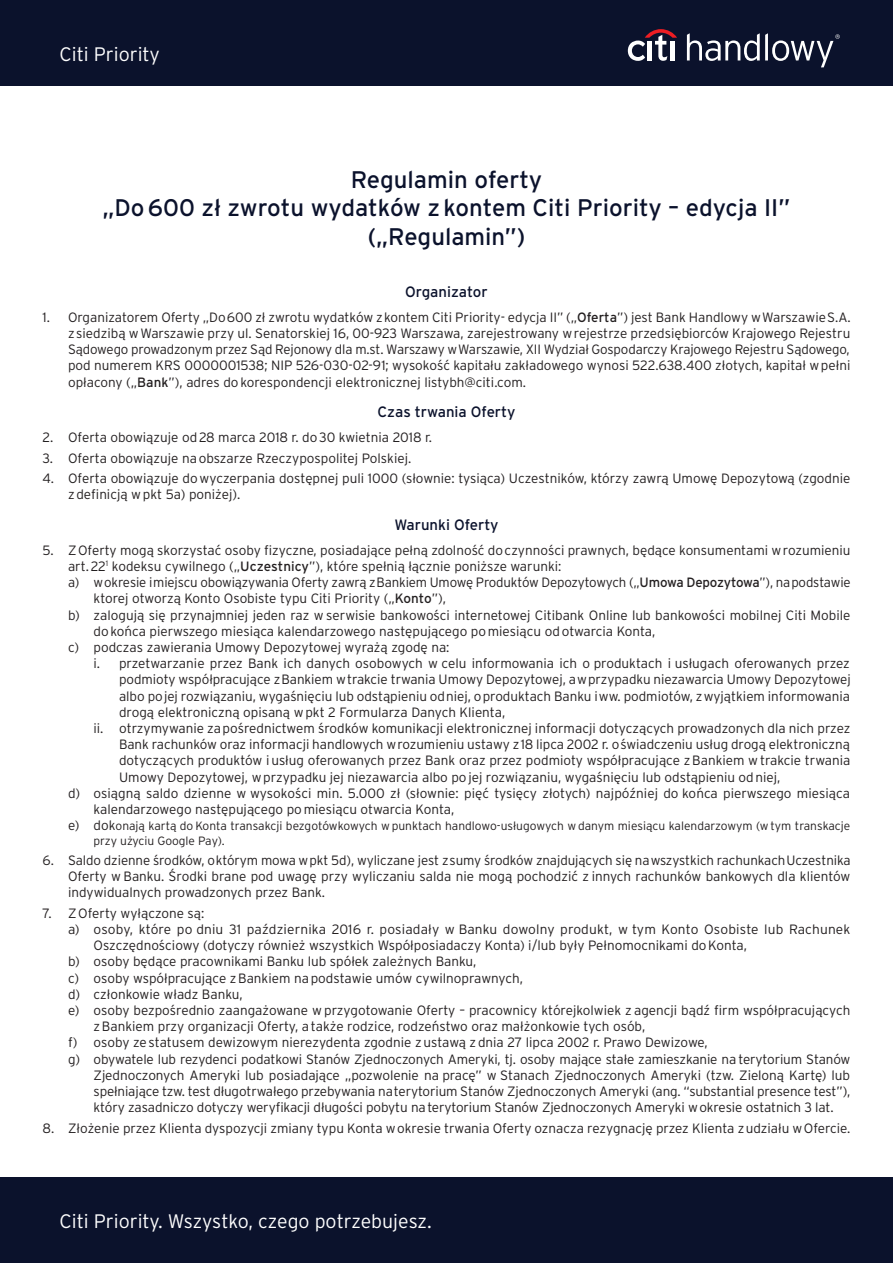
<style>
.page{position:relative;width:893px;height:1263px;background:#fff}
.page>*{position:absolute;margin:0;border:0;box-sizing:border-box;transform-origin:0 0}
.t1{font:24px/28.8px "Interstate Pl";color:#0b122c;text-align:center}
.t2{font:300 19.5px "Interstate Pl";color:#fff}
.t3{font:15px "Interstate Pl";color:#0b122c}
.t4{font:300 13.5px/16.2px "Interstate Pl";color:#231f20;text-align:justify}
.t5{font:300 12px/14.4px "Interstate Pl";color:#231f20}
.s1{font-weight:400}
.s2{font-size:13.5px}
</style>
<div class="page">
<div style="left:0;top:1178px;width:893px;height:85px;background:#0b122c"></div>
<div style="left:0;top:0;width:893px;height:85px;background:#0b122c"></div>
<svg style="left:687px;top:33px;width:153px;height:34px"></svg>
<svg style="left:628px;top:29px;width:49px;height:32px"></svg>
<hr style="left:670px;top:41px;width:4px;height:19px;background:#fff">
<h2 class="t2" style="left:60px;top:43px;width:102px">Citi Priority</h2>
<h1 class="t1" style="left:103px;top:164px;width:689px">Regulamin oferty<br>„Do 600 zł zwrotu wydatków z kontem Citi Priority – edycja II” („Regulamin”)</h1>
<p class="t3" style="left:405px;top:283px;width:84px">Organizator</p>
<p class="t4" style="left:68px;top:309px;width:784px;text-indent:-26px">1. Organizatorem Oferty „Do 600 zł zwrotu wydatków z kontem Citi Priority- edycja II” („<span class="s1">Oferta</span>”) jest Bank Handlowy w Warszawie S.A. z siedzibą w Warszawie przy ul. Senatorskiej 16, 00-923 Warszawa, zarejestrowany w rejestrze przedsiębiorców Krajowego Rejestru Sądowego prowadzonym przez Sąd Rejonowy dla m.st. Warszawy w Warszawie, XII Wydział Gospodarczy Krajowego Rejestru Sądowego, pod numerem KRS 0000001538; NIP 526-030-02-91; wysokość kapitału zakładowego wynosi 522.638.400 złotych, kapitał w pełni opłacony („<span class="s1">Bank</span>”), adres do korespondencji elektronicznej listybh@citi.com.</p>
<p class="t3" style="left:378px;top:404px;width:139px">Czas trwania Oferty</p>
<p class="t4" style="left:43px;top:429px;width:391px">2. Oferta obowiązuje od 28 marca 2018 r. do 30 kwietnia 2018 r.</p>
<p class="t4" style="left:43px;top:450px;width:370px">3. Oferta obowiązuje na obszarze Rzeczypospolitej Polskiej.</p>
<p class="t4" style="left:68px;top:470px;width:784px;text-indent:-26px">4. Oferta obowiązuje do wyczerpania dostępnej puli 1000 (słownie: tysiąca) Uczestników, którzy zawrą Umowę Depozytową (zgodnie z definicją w pkt 5a) poniżej).</p>
<p class="t3" style="left:394px;top:516px;width:106px">Warunki Oferty</p>
<p class="t4" style="left:43px;top:542px;width:809px">5. Z Oferty mogą skorzystać osoby fizyczne, posiadające pełną zdolność do czynności prawnych, będące konsumentami w rozumieniu</p>
<p class="t4" style="left:68px;top:558px;width:495px">art. 22<sup>1</sup> kodeksu cywilnego („<span class="s1">Uczestnicy</span>”), które spełnią łącznie poniższe warunki:</p>
<p class="t4" style="left:68px;top:574px;width:784px">a) w okresie i miejscu obowiązywania Oferty zawrą z Bankiem Umowę Produktów Depozytowych („<span class="s1">Umowa Depozytowa</span>”), na podstawie</p>
<p class="t4" style="left:94px;top:590px;width:354px">ktorej otworzą Konto Osobiste typu Citi Priority („<span class="s1">Konto</span>”),</p>
<p class="t4" style="left:68px;top:606px;width:784px">b) zalogują się przynajmniej jeden raz w serwisie bankowości internetowej Citibank Online lub bankowości mobilnej Citi Mobile</p>
<p class="t4" style="left:94px;top:623px;width:563px">do końca pierwszego miesiąca kalendarzowego następującego po miesiącu od otwarcia Konta,</p>
<p class="t4" style="left:68px;top:639px;width:383px">c) podczas zawierania Umowy Depozytowej wyrażą zgodę na:</p>
<p class="t4" style="left:94px;top:655px;width:758px">i. przetwarzanie przez Bank ich danych osobowych w celu informowania ich o produktach i usługach oferowanych przez</p>
<p class="t4" style="left:119px;top:671px;width:733px">podmioty współpracujące z Bankiem w trakcie trwania Umowy Depozytowej, a w przypadku niezawarcia Umowy Depozytowej</p>
<p class="t4" style="left:119px;top:687px;width:732px">albo po jej rozwiązaniu, wygaśnięciu lub odstąpieniu od niej, o produktach Banku i ww. podmiotów, z wyjątkiem informowania</p>
<p class="t4" style="left:119px;top:704px;width:388px">drogą elektroniczną opisaną w pkt 2 Formularza Danych Klienta,</p>
<p class="t4" style="left:94px;top:720px;width:758px">ii. otrzymywanie za pośrednictwem środków komunikacji elektronicznej informacji dotyczących prowadzonych dla nich przez</p>
<p class="t4" style="left:119px;top:736px;width:732px">Bank rachunków oraz informacji handlowych w rozumieniu ustawy z 18 lipca 2002 r. o świadczeniu usług drogą elektroniczną</p>
<p class="t4" style="left:119px;top:752px;width:733px">dotyczących produktów i usług oferowanych przez Bank oraz przez podmioty współpracujące z Bankiem w trakcie trwania</p>
<p class="t4" style="left:119px;top:768px;width:663px">Umowy Depozytowej, w przypadku jej niezawarcia albo po jej rozwiązaniu, wygaśnięciu lub odstąpieniu od niej,</p>
<p class="t4" style="left:68px;top:785px;width:783px">d) osiągną saldo dzienne w wysokości min. 5.000 zł (słownie: pięć tysięcy złotych) najpóźniej do końca pierwszego miesiąca</p>
<p class="t4" style="left:94px;top:801px;width:362px">kalendarzowego następującego po miesiącu otwarcia Konta,</p>
<p class="t5" style="left:94px;top:819px;width:758px;text-indent:-26px"><span class="s2">e) dok</span>onają kartą do Konta transakcji bezgotówkowych w punktach handlowo-usługowych w danym miesiącu kalendarzowym (w tym transkacje przy użyciu Google Pay).</p>
<p class="t4" style="left:68px;top:852px;width:784px;text-indent:-26px">6. Saldo dzienne środków, o którym mowa w pkt 5d), wyliczane jest z sumy środków znajdujących się na wszystkich rachunkach Uczestnika Oferty w Banku. Środki brane pod uwagę przy wyliczaniu salda nie mogą pochodzić z innych rachunków bankowych dla klientów indywidualnych prowadzonych przez Bank.</p>
<p class="t4" style="left:43px;top:905px;width:163px">7. Z Oferty wyłączone są:</p>
<p class="t4" style="left:68px;top:921px;width:784px">a) osoby, które po dniu 31 października 2016 r. posiadały w Banku dowolny produkt, w tym Konto Osobiste lub Rachunek</p>
<p class="t4" style="left:94px;top:937px;width:655px">Oszczędnościowy (dotyczy również wszystkich Współposiadaczy Konta) i/lub były Pełnomocnikami do Konta,</p>
<p class="t4" style="left:68px;top:953px;width:410px">b) osoby będące pracownikami Banku lub spółek zależnych Banku,</p>
<p class="t4" style="left:68px;top:970px;width:456px">c) osoby współpracujące z Bankiem na podstawie umów cywilnoprawnych,</p>
<p class="t4" style="left:68px;top:986px;width:176px">d) członkowie władz Banku,</p>
<p class="t4" style="left:68px;top:1002px;width:784px">e) osoby bezpośrednio zaangażowane w przygotowanie Oferty – pracownicy którejkolwiek z agencji bądź firm współpracujących</p>
<p class="t4" style="left:94px;top:1018px;width:553px">z Bankiem przy organizacji Oferty, a także rodzice, rodzeństwo oraz małżonkowie tych osób,</p>
<p class="t4" style="left:68px;top:1034px;width:641px">f) osoby ze statusem dewizowym nierezydenta zgodnie z ustawą z dnia 27 lipca 2002 r. Prawo Dewizowe,</p>
<p class="t4" style="left:68px;top:1051px;width:784px">g) obywatele lub rezydenci podatkowi Stanów Zjednoczonych Ameryki, tj. osoby mające stałe zamieszkanie na terytorium Stanów</p>
<p class="t4" style="left:94px;top:1067px;width:758px">Zjednoczonych Ameryki lub posiadające ,,pozwolenie na pracę” w Stanach Zjednoczonych Ameryki (tzw. Zieloną Kartę) lub</p>
<p class="t4" style="left:94px;top:1083px;width:758px">spełniające tzw. test długotrwałego przebywania na terytorium Stanów Zjednoczonych Ameryki (ang. “substantial presence test”),</p>
<p class="t4" style="left:94px;top:1099px;width:742px">który zasadniczo dotyczy weryfikacji długości pobytu na terytorium Stanów Zjednoczonych Ameryki w okresie ostatnich 3 lat.</p>
<p class="t4" style="left:43px;top:1120px;width:809px">8. Złożenie przez Klienta dyspozycji zmiany typu Konta w okresie trwania Oferty oznacza rezygnację przez Klienta z udziału w Ofercie.</p>
<h2 class="t2" style="left:60px;top:1210px;width:374px">Citi Priority. Wszystko, czego potrzebujesz.</h2>
</div>
